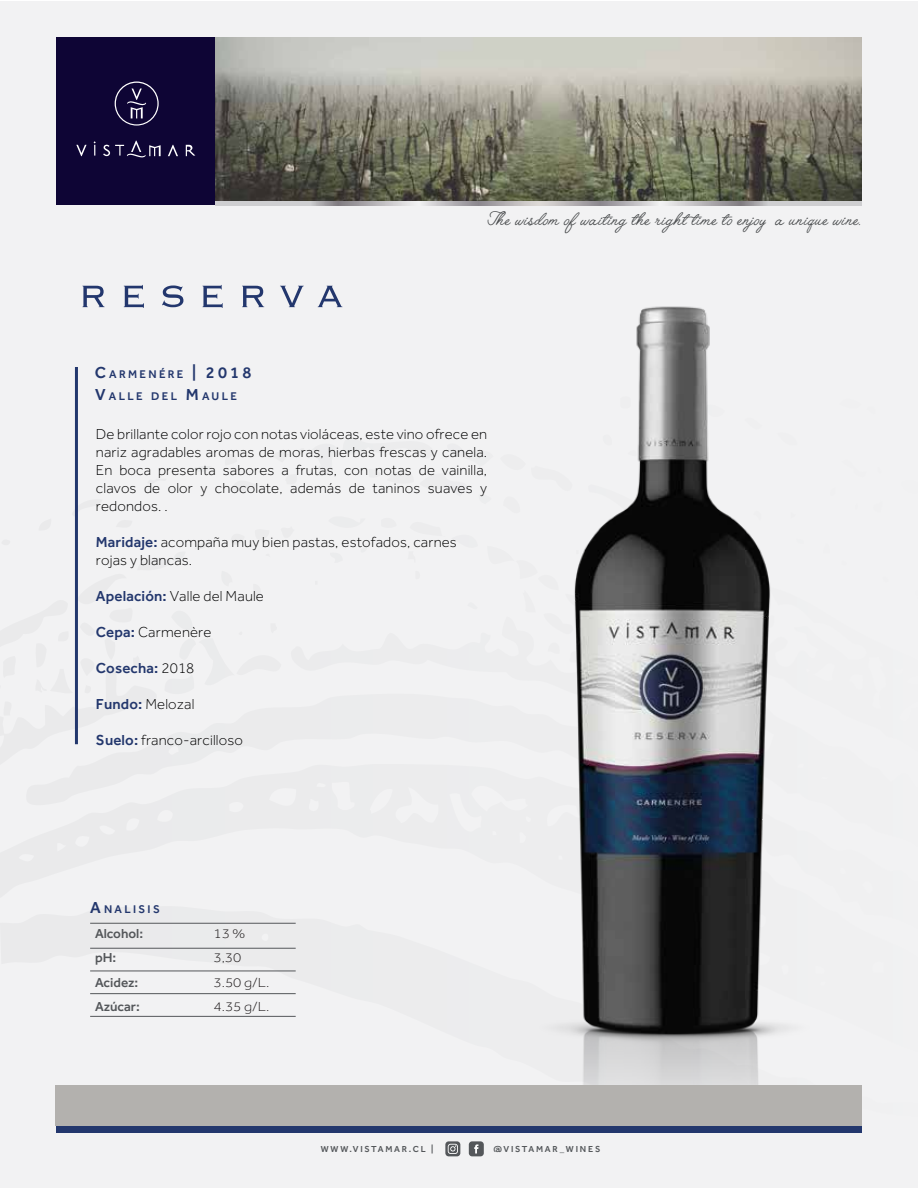
<style>
.page{position:relative;width:918px;height:1188px;background:#fff}
.page>*{position:absolute;margin:0;border:0;box-sizing:border-box;transform-origin:0 0}
.t1{font:24px "Angelface";letter-spacing:.015em;color:#46484a}
.t2{font:300 15px/18px "Effra";letter-spacing:.01em;color:#000;text-align:justify}
.t3{font:500 15px "Effra";letter-spacing:.01em;color:#23376d}
.t4{font:500 13.5px/24px "Effra";color:#54575a}
.t5{font:300 13.5px/24px "Effra";color:#231f20;scale:1.12 1}
.t6{font:500 11.55px "Effra";letter-spacing:.2em;color:#23376d}
.t7{font:500 9px "Effra";letter-spacing:.2em;color:#54575a}
.s1{font-size:16.5px}
.s2{font-weight:500;color:#23376d}
.s3{font-weight:300;color:#000}
</style>
<div class="page">
<div style="left:0;top:1px;width:917px;height:1187px;background:#f2f2f3"></div>
<div style="left:56px;top:38px;width:160px;height:167px;background:#0e0535"></div>
<svg style="left:76px;top:145px;width:11px;height:11px"></svg>
<svg style="left:94px;top:141px;width:2px;height:15px"></svg>
<svg style="left:103px;top:141px;width:58px;height:17px"></svg>
<svg style="left:168px;top:145px;width:10px;height:11px"></svg>
<svg style="left:186px;top:145px;width:9px;height:11px"></svg>
<svg style="left:115px;top:82px;width:44px;height:44px"></svg>
<div style="left:116px;top:83px;width:41px;height:41px;background:#0e0535;border-radius:50%"></div>
<svg style="left:127px;top:89px;width:19px;height:29px"></svg>
<svg style="left:55px;top:922px;width:807px;height:194px"></svg>
<img style="left:512px;top:306px;width:322px;height:827px">
<div style="left:56px;top:1126px;width:806px;height:6px;background:#23376d"></div>
<svg style="left:445px;top:1141px;width:15px;height:15px"></svg>
<svg style="left:448px;top:1144px;width:10px;height:10px"></svg>
<div style="left:469px;top:1141px;width:15px;height:15px;background:#54575a;border-radius:3px"></div>
<svg style="left:474px;top:1144px;width:4px;height:9px"></svg>
<div style="left:56px;top:1086px;width:806px;height:40px;background:#b3b1ae"></div>
<img style="left:216px;top:38px;width:646px;height:163px">
<svg style="left:82px;top:286px;width:23px;height:21px"></svg>
<svg style="left:124px;top:285px;width:20px;height:23px"></svg>
<svg style="left:162px;top:285px;width:21px;height:22px"></svg>
<svg style="left:202px;top:285px;width:21px;height:23px"></svg>
<svg style="left:242px;top:286px;width:22px;height:21px"></svg>
<svg style="left:280px;top:286px;width:24px;height:21px"></svg>
<svg style="left:318px;top:286px;width:24px;height:21px"></svg>
<svg style="left:216px;top:201px;width:646px;height:4px;background:#bdbbbe"></svg>
<hr style="left:90px;top:948px;width:206px;height:1px;background:#54575a">
<hr style="left:90px;top:923px;width:206px;height:1px;background:#54575a">
<hr style="left:90px;top:971px;width:206px;height:1px;background:#54575a">
<hr style="left:90px;top:993px;width:206px;height:1px;background:#54575a">
<hr style="left:90px;top:1016px;width:206px;height:1px;background:#54575a">
<hr style="left:75px;top:367px;width:3px;height:377px;background:#23376d">
<p class="t6" style="left:95px;top:367px;width:158px"><span class="s1">C</span>ARMENÉRE <span class="s1">| 2018</span></p>
<p class="t6" style="left:95px;top:389px;width:143px"><span class="s1">V</span>ALLE DEL <span class="s1">M</span>AULE</p>
<h1 class="t1" style="left:488px;top:206px;width:374px">The wisdom of waiting the right time to enjoy a unique wine.</h1>
<p class="t2" style="left:96px;top:425px;width:393px">De brillante color rojo con notas violáceas, este vino ofrece en nariz agradables aromas de moras, hierbas frescas y canela.<br>En boca presenta sabores a frutas, con notas de vainilla, clavos de olor y chocolate, además de taninos suaves y redondos. .</p>
<p class="t2" style="left:96px;top:533px;width:362px"><span class="s2">Maridaje:</span> acompaña muy bien pastas, estofados, carnes rojas y blancas.</p>
<p class="t2" style="left:96px;top:587px;width:169px"><span class="s2">Apelación:</span> Valle del Maule</p>
<p class="t2" style="left:96px;top:623px;width:117px"><span class="s2">Cepa:</span> Carmenère</p>
<p class="t3" style="left:96px;top:659px;width:100px">Cosecha: <span class="s3">2018</span></p>
<p class="t2" style="left:96px;top:695px;width:100px"><span class="s2">Fundo:</span> Melozal</p>
<p class="t2" style="left:96px;top:731px;width:148px"><span class="s2">Suelo:</span> franco-arcilloso</p>
<p class="t6" style="left:90px;top:902px;width:71px"><span class="s1">A</span>NALISIS</p>
<p class="t4" style="left:95px;top:922px;width:50px">Alcohol: pH:<br>Acidez:<br>Azúcar:</p>
<p class="t5" style="left:213px;top:922px;width:51px">13 %<br>3,30<br>3.50 g/L.<br>4.35 g/L.</p>
<p class="t7" style="left:321px;top:1144px;width:114px">WWW.VISTAMAR.CL |</p>
<p class="t7" style="left:493px;top:1144px;width:108px">@VISTAMAR_WINES</p>
</div>
